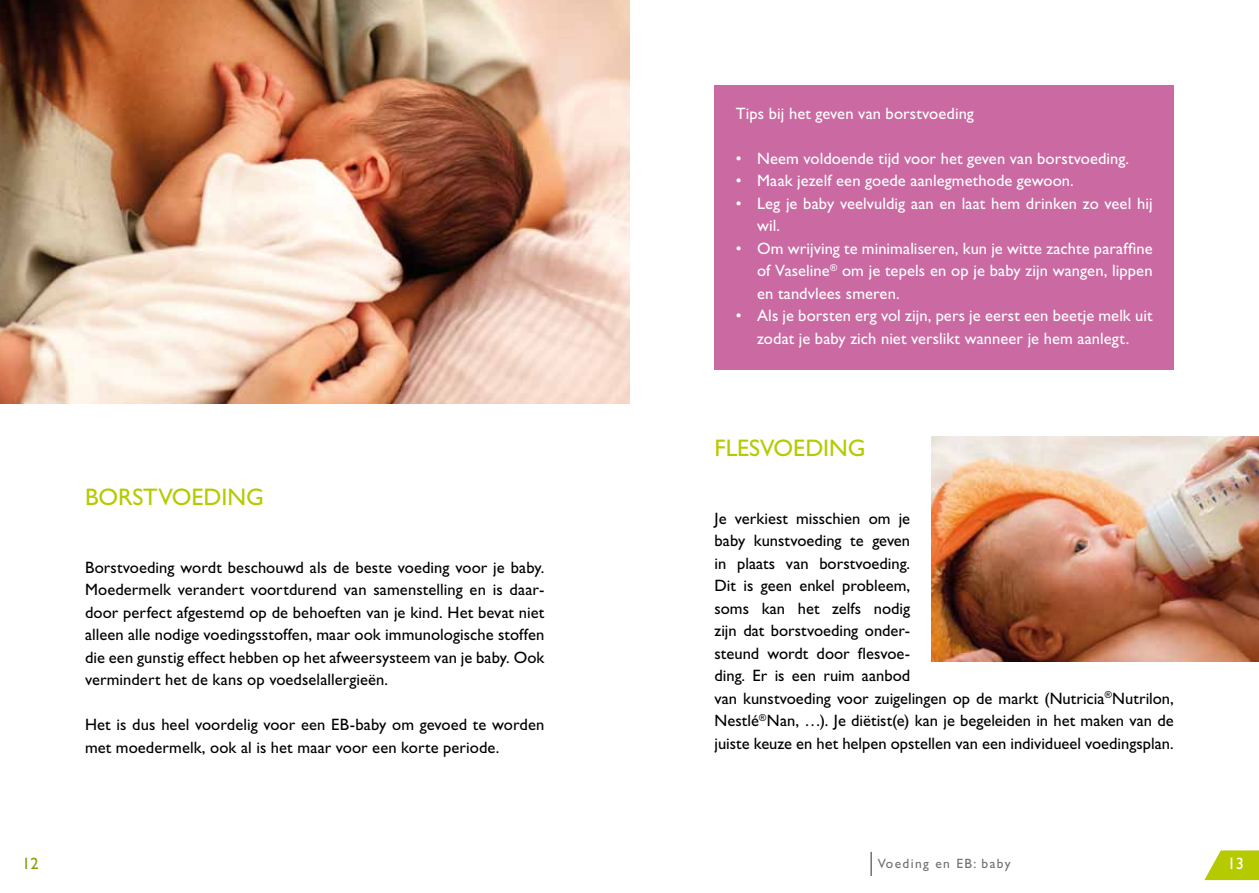
<style>
.page{position:relative;width:1259px;height:893px;background:#fff}
.page>*{position:absolute;margin:0;border:0;box-sizing:border-box;transform-origin:0 0}
.t1{font:24px "Gill Sans Std";letter-spacing:-.005em;color:#b6ca00}
.t2{font:16.5px/22.5px "Gill Sans Std";letter-spacing:.005em;color:#000}
.t3{font:16.5px/22.5px "Gill Sans Std";letter-spacing:.005em;color:#fff}
.t4{font:16.5px "Gill Sans Std";color:#86a20b}
.t5{font:13.5px "Gill Sans Std";letter-spacing:.1em;color:#707172}
</style>
<div class="page">
<hr style="left:870px;top:852px;width:2px;height:24px;background:#707172">
<svg style="left:1204px;top:850px;width:55px;height:30px;background:#c2d22b"></svg>
<div style="left:714px;top:85px;width:460px;height:285px;background:#ca69a2"></div>
<img style="left:0;top:0;width:629px;height:404px">
<img style="left:931px;top:436px;width:328px;height:226px">
<p class="t3" style="left:736px;top:102px;width:240px">Tips bij het geven van borstvoeding</p>
<p class="t3" style="left:736px;top:147px;width:395px">• Neem voldoende tijd voor het geven van borstvoeding.</p>
<p class="t3" style="left:736px;top:170px;width:339px">• Maak jezelf een goede aanlegmethode gewoon.</p>
<p class="t3" style="left:757px;top:192px;width:397px;text-indent:-21px">• Leg je baby veelvuldig aan en laat hem drinken zo veel hij wil.</p>
<p class="t3" style="left:757px;top:237px;width:397px;text-align:justify;text-indent:-21px">• Om wrijving te minimaliseren, kun je witte zachte paraffine of Vaseline<sup>®</sup> om je tepels en op je baby zijn wangen, lippen en tandvlees smeren.</p>
<p class="t3" style="left:736px;top:305px;width:418px;text-align:center">• Als je borsten erg vol zijn, pers je eerst een beetje melk uit zodat je baby zich niet verslikt wanneer je hem aanlegt.</p>
<h1 class="t1" style="left:85px;top:483px;width:180px">Borstvoedi ng</h1>
<p class="t2" style="left:85px;top:556px;width:461px;text-align:justify">Borstvoeding wordt beschouwd als de beste voeding voor je baby.<br>Moedermelk verandert voortdurend van samenstelling en is daar&shy;door perfect afgestemd op de behoeften van je kind. Het bevat niet alleen alle nodige voedingsstoffen, maar ook immunologische stoffen die een gunstig effect hebben op het afweersysteem van je baby. Ook vermindert het de kans op voedselallergieën.</p>
<p class="t2" style="left:85px;top:714px;width:461px">Het is dus heel voordelig voor een EB-baby om gevoed te worden met moedermelk, ook al is het maar voor een korte periode.</p>
<h1 class="t1" style="left:714px;top:434px;width:152px">Flesvoedi ng</h1>
<p class="t2" style="left:714px;top:507px;width:461px">Je verkiest misschien om je<br>baby kunstvoeding te geven<br>in plaats van borstvoeding.<br>Dit is geen enkel probleem,<br>soms kan het zelfs nodig<br>zijn dat borstvoeding onder-<br>steund wordt door flesvoe-<br>ding. Er is een ruim aanbod<br>van kunstvoeding voor zuigelingen op de markt (Nutricia<sup>®</sup>Nutrilon, Nestlé<sup>®</sup>Nan, …). Je diëtist(e) kan je begeleiden in het maken van de juiste keuze en het helpen opstellen van een individueel voedingsplan.</p>
<p class="t4" style="left:22px;top:854px;width:18px">12</p>
<p class="t5" style="left:878px;top:856px;width:134px">Voeding en EB: baby</p>
<p class="t3" style="left:1227px;top:852px;width:18px">13</p>
</div>
